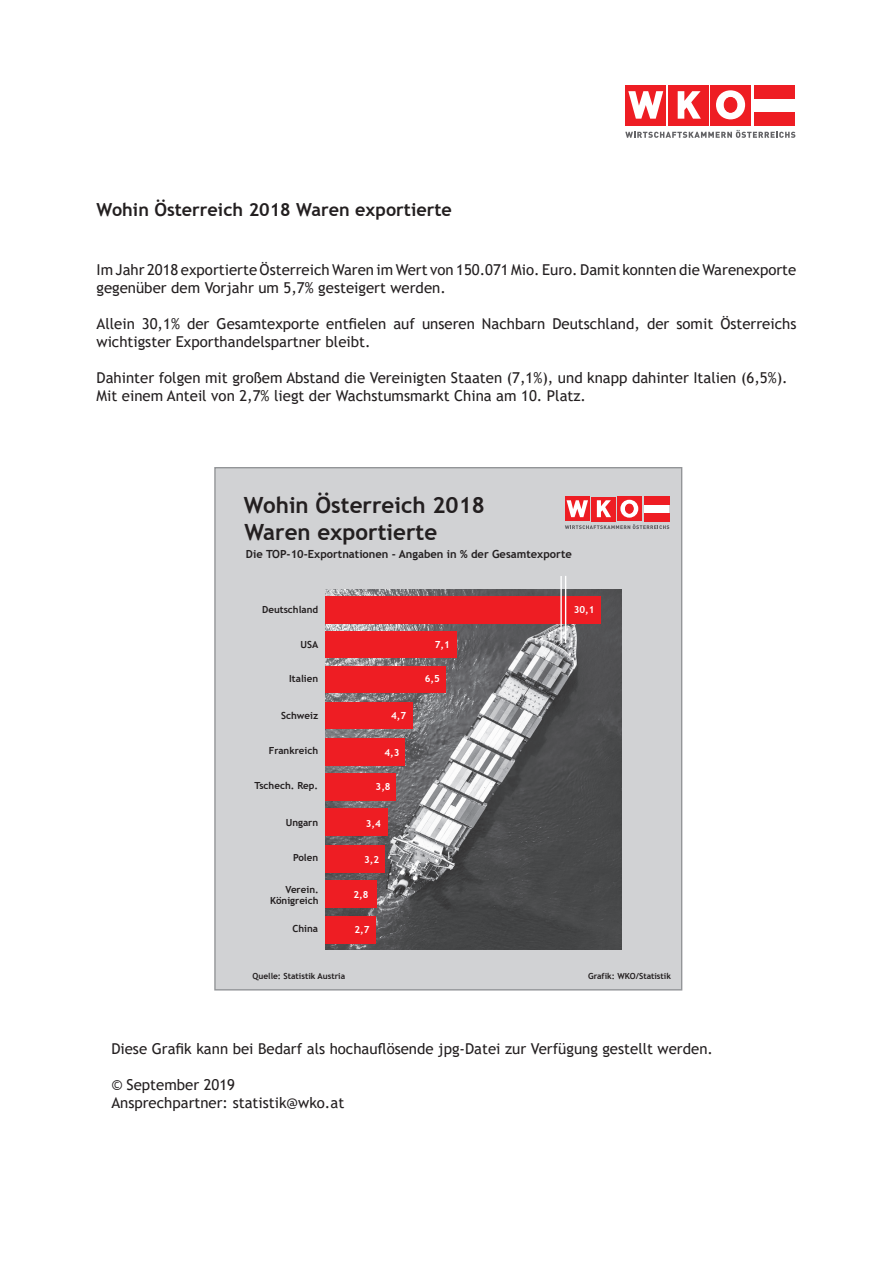
<style>
.page{position:relative;width:893px;height:1263px;background:#fff}
.page>*{position:absolute;margin:0;border:0;box-sizing:border-box;transform-origin:0 0}
.t1{font:700 22.35px/26.8px "Trebuchet MS";color:#231f20}
.t2{font:700 18px "Trebuchet MS";color:#231f20}
.t3{font:15px/18px "Trebuchet MS";color:#231f20}
.t4{font:700 11.1px "Trebuchet MS";color:#231f20}
.t5{font:700 9.75px/11.7px "Trebuchet MS";color:#231f20;text-align:right}
.t6{font:700 9.75px "Trebuchet MS";color:#fff}
.t7{font:700 8.4px "Trebuchet MS";color:#231f20}
</style>
<div class="page">
<div style="left:710px;top:85px;width:41px;height:40px;background:#ee1d23"></div>
<div style="left:668px;top:85px;width:40px;height:40px;background:#ee1d23"></div>
<svg style="left:625px;top:130px;width:170px;height:8px"></svg>
<svg style="left:678px;top:91px;width:23px;height:28px"></svg>
<div style="left:626px;top:85px;width:40px;height:40px;background:#ee1d23"></div>
<svg style="left:628px;top:91px;width:35px;height:28px"></svg>
<div style="left:755px;top:85px;width:40px;height:14px;background:#ee1d23"></div>
<div style="left:755px;top:112px;width:40px;height:13px;background:#ee1d23"></div>
<svg style="left:716px;top:90px;width:29px;height:29px"></svg>
<div style="left:724px;top:97px;width:13px;height:15px;background:#ee1d23;border-radius:50%"></div>
<div style="left:724px;top:97px;width:13px;height:16px;border:1px solid #ee1d23;border-radius:50%"></div>
<div style="left:215px;top:468px;width:467px;height:522px;background:#d1d2d4"></div>
<img style="left:325px;top:590px;width:297px;height:360px">
<div style="left:644px;top:505px;width:25px;height:8px;background:#fff"></div>
<div style="left:617px;top:496px;width:25px;height:25px;background:#ee1d23"></div>
<div style="left:591px;top:497px;width:25px;height:24px;background:#ee1d23"></div>
<svg style="left:565px;top:524px;width:104px;height:5px"></svg>
<svg style="left:597px;top:500px;width:14px;height:17px"></svg>
<div style="left:565px;top:496px;width:25px;height:25px;background:#ee1d23"></div>
<svg style="left:566px;top:500px;width:22px;height:17px"></svg>
<div style="left:644px;top:496px;width:25px;height:9px;background:#ee1d23"></div>
<div style="left:644px;top:513px;width:25px;height:8px;background:#ee1d23"></div>
<svg style="left:620px;top:500px;width:18px;height:18px"></svg>
<div style="left:625px;top:504px;width:8px;height:9px;background:#ee1d23;border-radius:50%"></div>
<div style="left:625px;top:504px;width:8px;height:9px;border:1px solid #ee1d23;border-radius:50%"></div>
<div style="left:325px;top:596px;width:276px;height:27px;background:#ee1d23"></div>
<div style="left:325px;top:631px;width:132px;height:26px;background:#ee1d23"></div>
<div style="left:325px;top:702px;width:87px;height:26px;background:#ee1d23"></div>
<div style="left:325px;top:738px;width:80px;height:28px;background:#ee1d23"></div>
<div style="left:325px;top:773px;width:71px;height:27px;background:#ee1d23"></div>
<div style="left:325px;top:809px;width:63px;height:27px;background:#ee1d23"></div>
<div style="left:325px;top:845px;width:60px;height:27px;background:#ee1d23"></div>
<div style="left:325px;top:881px;width:52px;height:27px;background:#ee1d23"></div>
<div style="left:325px;top:916px;width:50px;height:27px;background:#ee1d23"></div>
<div style="left:325px;top:666px;width:121px;height:26px;background:#ee1d23"></div>
<hr style="left:565px;top:576px;width:1px;height:67px;background:#fff">
<hr style="left:560px;top:576px;width:2px;height:67px;background:#fff">
<p class="t2" style="left:97px;top:199px;width:357px">Wohin Österreich 2018 Waren exportierte</p>
<p class="t3" style="left:97px;top:260px;width:701px">Im Jahr 2018 exportierte Österreich Waren im Wert von 150.071 Mio. Euro. Damit konnten die Warenexporte gegenüber dem Vorjahr um 5,7% gesteigert werden.</p>
<p class="t3" style="left:97px;top:314px;width:701px">Allein 30,1% der Gesamtexporte entfielen auf unseren Nachbarn Deutschland, der somit Österreichs wichtigster Exporthandelspartner bleibt.</p>
<p class="t3" style="left:97px;top:368px;width:693px">Dahinter folgen mit großem Abstand die Vereinigten Staaten (7,1%), und knapp dahinter Italien (6,5%).<br>Mit einem Anteil von 2,7% liegt der Wachstumsmarkt China am 10. Platz.</p>
<h1 class="t1" style="left:244px;top:491px;width:243px">Wohin Österreich 2018<br>Waren exportierte</h1>
<p class="t4" style="left:246px;top:547px;width:327px">Die TOP-10-Exportnationen - Angaben in % der Gesamtexporte</p>
<p class="t5" style="left:262px;top:603px;width:58px">Deutschland</p>
<p class="t5" style="left:300px;top:639px;width:19px">USA</p>
<p class="t5" style="left:289px;top:673px;width:30px">Italien</p>
<p class="t5" style="left:281px;top:709px;width:39px">Schweiz</p>
<p class="t5" style="left:269px;top:745px;width:51px">Frankreich</p>
<p class="t5" style="left:255px;top:779px;width:65px">Tschech. Rep.</p>
<p class="t5" style="left:286px;top:816px;width:34px">Ungarn</p>
<p class="t5" style="left:293px;top:852px;width:27px">Polen</p>
<p class="t5" style="left:270px;top:883px;width:50px">Verein.<br>Königreich</p>
<p class="t5" style="left:293px;top:923px;width:27px">China</p>
<p class="t6" style="left:391px;top:709px;width:17px">4,7</p>
<p class="t6" style="left:385px;top:746px;width:17px">4,3</p>
<p class="t6" style="left:376px;top:781px;width:17px">3,8</p>
<p class="t6" style="left:366px;top:817px;width:17px">3,4</p>
<p class="t6" style="left:364px;top:853px;width:17px">3,2</p>
<p class="t6" style="left:353px;top:888px;width:17px">2,8</p>
<p class="t6" style="left:355px;top:924px;width:17px">2,7</p>
<p class="t6" style="left:435px;top:639px;width:17px">7,1</p>
<p class="t6" style="left:425px;top:672px;width:17px">6,5</p>
<p class="t6" style="left:574px;top:603px;width:22px">30,1</p>
<p class="t7" style="left:253px;top:971px;width:94px">Quelle: Statistik Austria</p>
<p class="t7" style="left:588px;top:971px;width:84px">Grafik: WKO/Statistik</p>
<p class="t3" style="left:111px;top:1040px;width:603px">Diese Grafik kann bei Bedarf als hochauflösende jpg-Datei zur Verfügung gestellt werden.</p>
<p class="t3" style="left:111px;top:1076px;width:234px">© September 2019<br>Ansprechpartner: statistik@wko.at</p>
</div>
